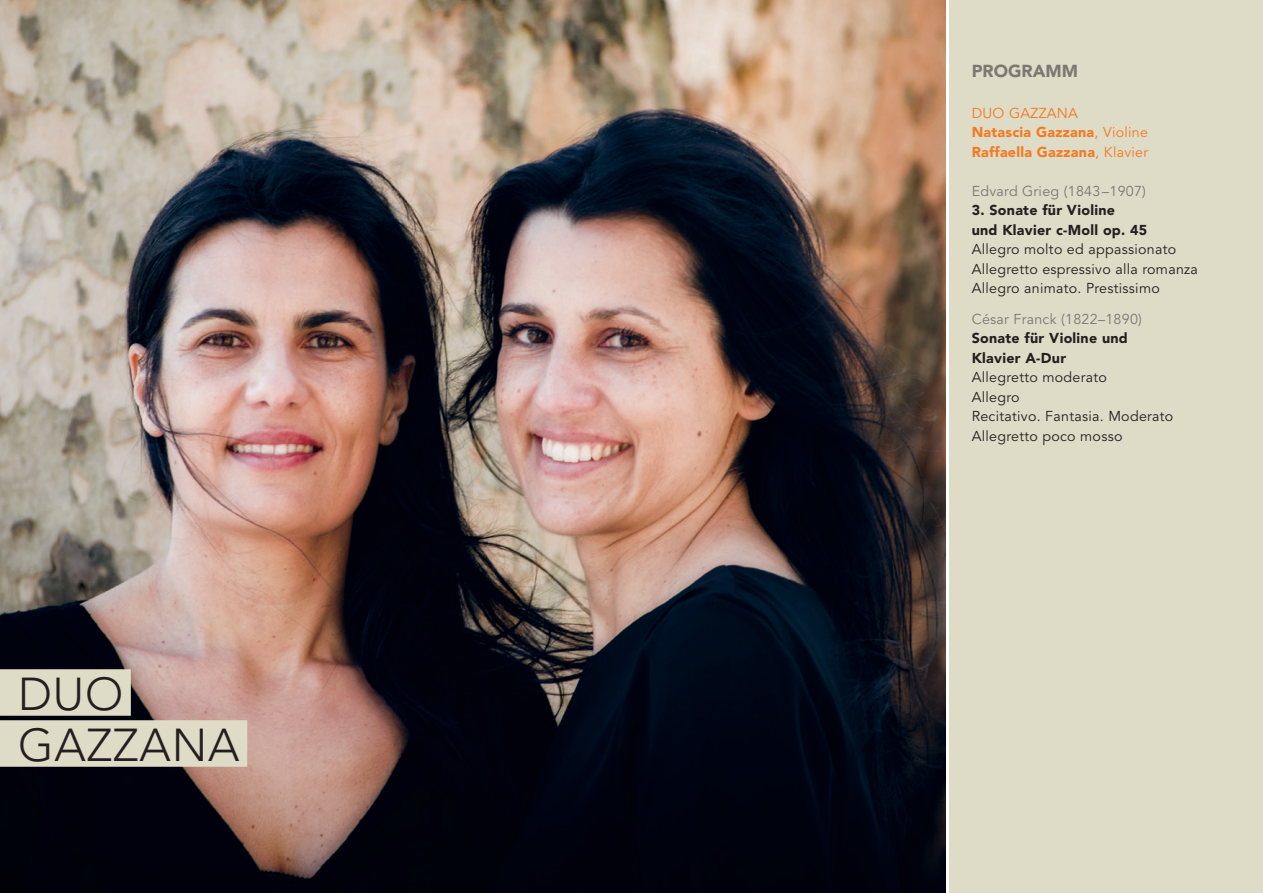
<style>
.page{position:relative;width:1263px;height:893px;background:#fff}
.page>*{position:absolute;margin:0;border:0;box-sizing:border-box;transform-origin:0 0}
._00_Haupttitel_Balke{font:300 45.75px "Avenir LT Std";letter-spacing:.02em;color:#231f20}
._00_Titel_Versal_bei{font:900 17.25px "Avenir LT Std";color:#7b7774}
._00_IV_LT{font:14.25px/19.5px "Avenir LT Std";letter-spacing:.02em;color:#231f20}
._00_IV_LT-2{font:900 14.25px "Avenir LT Std";letter-spacing:.02em;color:#f47921}
._00_IV_LT-3{font:14.25px "Avenir LT Std";letter-spacing:.02em;color:#7b7774}
._00_IV_LT-4{font:14.25px "Avenir LT Std";letter-spacing:.02em;color:#f47921}
.s1{font-weight:400}
.s2{font-weight:900}
.s3{color:#7b7774}
</style>
<div class="page">
<div style="left:949px;top:0;width:314px;height:893px;background:#dedbc6"></div>
<img style="left:0;top:0;width:945px;height:893px">
<div style="left:0;top:669px;width:131px;height:47px;background:#dedbc6"></div>
<div style="left:0;top:720px;width:247px;height:47px;background:#dedbc6"></div>
<p class="_00_Haupttitel_Balke" style="left:18px;top:667px;width:107px">DUO</p>
<p class="_00_Haupttitel_Balke" style="left:18px;top:718px;width:223px">GAZZANA</p>
<p class="_00_Titel_Versal_bei" style="left:972px;top:60px;width:108px">PROGRAMM</p>
<p class="_00_IV_LT-4" style="left:972px;top:105px;width:108px">DUO GAZZANA</p>
<p class="_00_IV_LT-2" style="left:972px;top:124px;width:178px">Natascia Gazzana<span class="s1">, Violine</span></p>
<p class="_00_IV_LT-2" style="left:972px;top:143px;width:178px">Raffaella Gazzana<span class="s1">, Klavier</span></p>
<p class="_00_IV_LT-3" style="left:972px;top:183px;width:176px">Edvard Grieg (1843–1907)</p>
<p class="_00_IV_LT" style="left:972px;top:201px;width:228px"><span class="s2">3. Sonate für Violine<br>und Klavier c-Moll op. 45<br></span>Allegro molto ed appassionato<br>Allegretto espressivo alla romanza<br>Allegro animato. Prestissimo</p>
<p class="_00_IV_LT" style="left:972px;top:309px;width:203px"><span class="s3">César Franck (1822–1890)<br></span><span class="s2">Sonate für Violine und<br>Klavier A-Dur<br></span>Allegretto moderato<br>Allegro<br>Recitativo. Fantasia. Moderato<br>Allegretto poco mosso</p>
</div>
